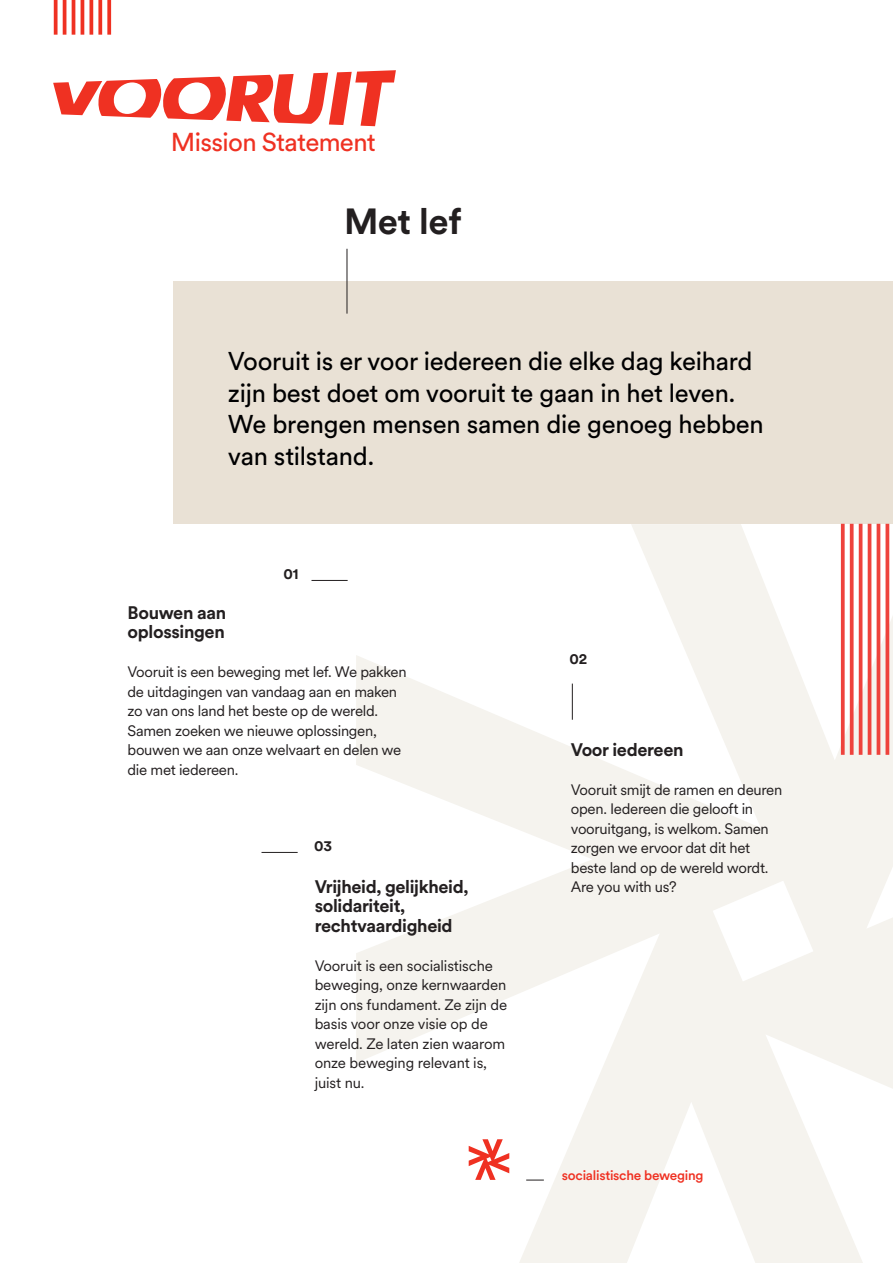
<style>
.page{position:relative;width:893px;height:1263px;background:#fff}
.page>*{position:absolute;margin:0;border:0;box-sizing:border-box;transform-origin:0 0}
.t1{font:700 36px "Circular XX";letter-spacing:-.015em;color:#231f20}
.t2{font:25.65px "Circular XX";letter-spacing:-.025em;color:#ef3122}
.t3{font:25.5px/31.5px "Circular XX";letter-spacing:-.01em;color:#000001}
.t4{font:700 18px/19.5px "Circular XX";letter-spacing:-.02em;color:#231f20}
.t5{font:15px/19.5px "Circular XX";letter-spacing:-.02em;color:#231f20}
.t6{font:700 15px "Circular XX";color:#231f20}
.t7{font:500 13.5px "Circular XX";letter-spacing:-.02em;color:#ef3122}
</style>
<div class="page">
<svg style="left:356px;top:524px;width:537px;height:739px;fill:#f8f3ef"></svg>
<svg style="left:53px;top:70px;width:343px;height:56px"></svg>
<svg style="left:526px;top:1180px;width:18px;height:1px"></svg>
<svg style="left:469px;top:1139px;width:40px;height:41px"></svg>
<div style="left:173px;top:281px;width:720px;height:243px;background:#e9e1d5"></div>
<hr style="left:347px;top:249px;width:1px;height:65px;background:#231f20">
<svg style="left:54px;top:0;width:4px;height:35px"></svg>
<hr style="left:63px;top:0;width:3px;height:35px;background:#ef3122">
<hr style="left:72px;top:0;width:3px;height:35px;background:#ef3122">
<hr style="left:81px;top:0;width:3px;height:35px;background:#ef3122">
<svg style="left:89px;top:0;width:4px;height:35px"></svg>
<svg style="left:98px;top:0;width:4px;height:35px"></svg>
<svg style="left:107px;top:0;width:4px;height:35px"></svg>
<hr style="left:572px;top:684px;width:1px;height:36px;background:#231f20">
<hr style="left:311px;top:580px;width:37px;height:1px;background:#231f20">
<hr style="left:261px;top:852px;width:37px;height:1px;background:#231f20">
<svg style="left:841px;top:524px;width:4px;height:231px"></svg>
<svg style="left:850px;top:524px;width:4px;height:231px"></svg>
<hr style="left:859px;top:524px;width:3px;height:231px;background:#ee423c">
<hr style="left:868px;top:524px;width:3px;height:231px;background:#ee423c">
<hr style="left:877px;top:524px;width:3px;height:231px;background:#ee423c">
<svg style="left:885px;top:524px;width:4px;height:231px"></svg>
<h2 class="t2" style="left:171px;top:125px;width:206px">Mission Statement</h2>
<h1 class="t1" style="left:344px;top:197px;width:119px">Met lef</h1>
<h3 class="t3" style="left:228px;top:344px;width:537px">Vooruit is er voor iedereen die elke dag keihard zijn best doet om vooruit te gaan in het leven.<br>We brengen mensen samen die genoeg hebben van stilstand.</h3>
<p class="t6" style="left:283px;top:564px;width:17px">01</p>
<p class="t4" style="left:128px;top:602px;width:100px">Bouwen aan oplossingen</p>
<p class="t5" style="left:128px;top:662px;width:281px">Vooruit is een beweging met lef. We pakken de uitdagingen van vandaag aan en maken zo van ons land het beste op de wereld.<br>Samen zoeken we nieuwe oplossingen, bouwen we aan onze welvaart en delen we die met iedereen.</p>
<p class="t6" style="left:314px;top:836px;width:19px">03</p>
<p class="t4" style="left:315px;top:876px;width:155px">Vrijheid, gelijkheid, solidariteit, rechtvaardigheid</p>
<p class="t5" style="left:315px;top:955px;width:194px">Vooruit is een socialistische beweging, onze kernwaarden zijn ons fundament. Ze zijn de basis voor onze visie op de wereld. Ze laten zien waarom onze beweging relevant is, juist nu.</p>
<p class="t6" style="left:569px;top:648px;width:19px">02</p>
<p class="t4" style="left:571px;top:739px;width:114px">Voor iedereen</p>
<p class="t5" style="left:571px;top:779px;width:213px">Vooruit smijt de ramen en deuren open. Iedereen die gelooft in vooruitgang, is welkom. Samen zorgen we ervoor dat dit het beste land op de wereld wordt.<br>Are you with us?</p>
<p class="t7" style="left:562px;top:1166px;width:143px">socialistische beweging</p>
</div>
